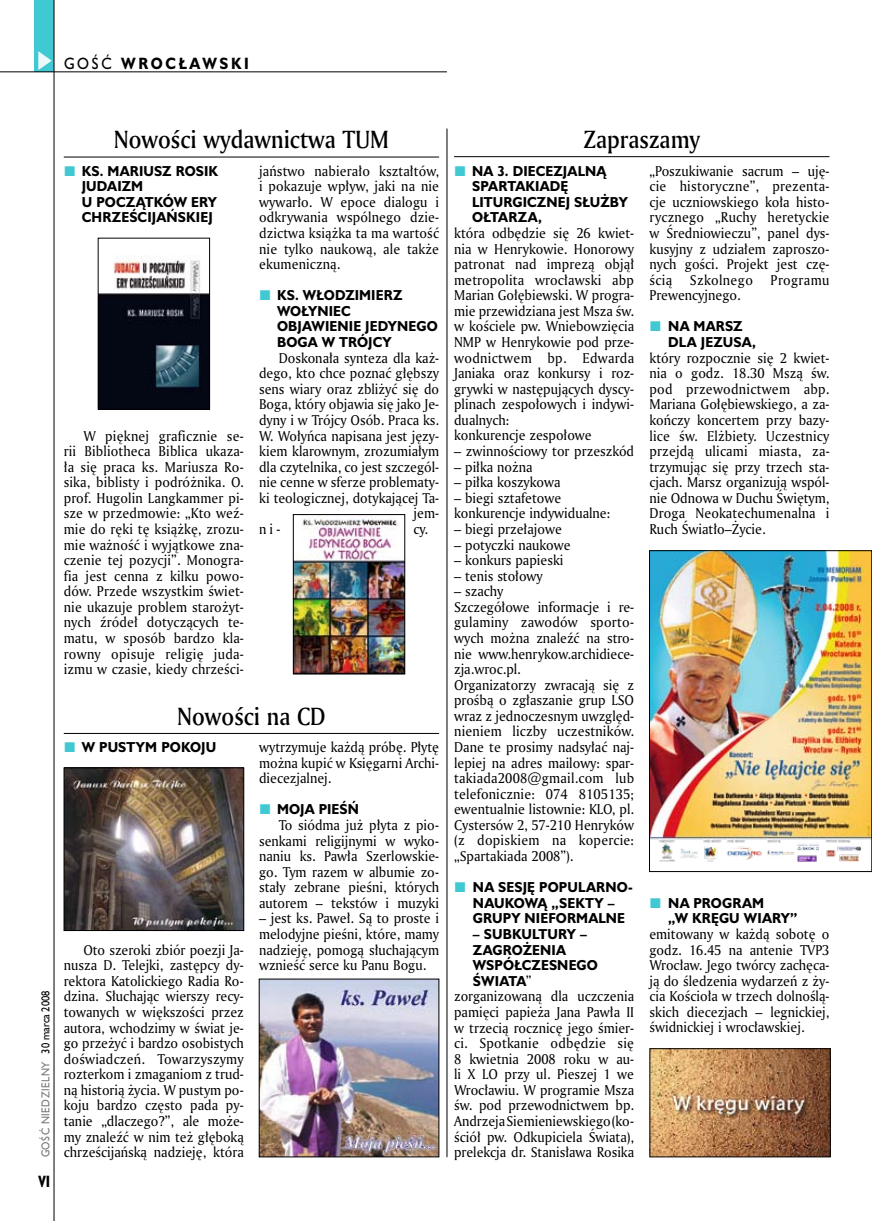
<style>
.page{position:relative;width:872px;height:1221px;background:#fff}
.page>*{position:absolute;margin:0;border:0;box-sizing:border-box;transform-origin:0 0}
.t1{font:24px "Amerigo Md PL";color:#000;scale:.9 1}
.t2{font:700 15px "Humanst 521 PL";letter-spacing:.2em;color:#000;scale:.9 1}
.t3{font:700 15px "Humanst 521 Cn PL";color:#000;scale:.94 1}
.t4{font:13.8px/15.6px "Amerigo PL";color:#000;text-align:justify;scale:.94 1}
.t5{font:13.8px "Amerigo PL";letter-spacing:.03em;color:#000;scale:.94 1}
.t6{font:700 13.2px/15.6px "Humanst 521 PL";letter-spacing:.01em;color:#000;scale:.94 1}
.t7{font:10.5px "Humanst 521 PL";letter-spacing:.05em;color:#787779;scale:.9 1}
.s1{font-weight:400}
.s2{color:#000}
.s3{font-family:"Amerigo PL";font-weight:400;font-size:13.8px}
</style>
<div class="page">
<div style="left:35px;top:0;width:19px;height:72px;background:#40c8d3"></div>
<svg style="left:38px;top:51px;width:14px;height:19px"></svg>
<hr style="left:54px;top:0;width:1px;height:1220px;background:#000">
<hr style="left:0;top:72px;width:447px;height:1px;background:#000">
<hr style="left:454px;top:156px;width:375px;height:1px;background:#000">
<hr style="left:64px;top:157px;width:375px;height:1px;background:#000">
<img style="left:295px;top:516px;width:108px;height:156px">
<div style="left:293px;top:514px;width:112px;height:160px;border:1px solid #000"></div>
<img style="left:100px;top:255px;width:108px;height:152px">
<div style="left:98px;top:238px;width:112px;height:171px;border:1px solid #000"></div>
<img style="left:651px;top:552px;width:219px;height:309px">
<div style="left:649px;top:550px;width:223px;height:321px;border:1px solid #000"></div>
<img style="left:651px;top:1050px;width:177px;height:104px">
<div style="left:649px;top:1048px;width:181px;height:108px;border:1px solid #000"></div>
<hr style="left:64px;top:733px;width:375px;height:1px;background:#000">
<img style="left:66px;top:769px;width:176px;height:159px">
<div style="left:64px;top:767px;width:180px;height:163px;border:1px solid #000"></div>
<img style="left:261px;top:980px;width:176px;height:174px">
<hr style="left:447px;top:129px;width:1px;height:1027px;background:#000">
<p class="t2" style="left:64px;top:53px;width:207px"><span class="s1">goŚĆ</span> WROCŁAWSKI</p>
<p class="t7" style="left:38px;top:1157px;width:187px;rotate:-90deg">goŚĆ Niedzielny <span class="s2">30 marca 2008</span></p>
<p class="t3" style="left:38px;top:1170px;width:14px">VI</p>
<h1 class="t1" style="left:114px;top:123px;width:307px">Nowości wydawnictwa TUM</h1>
<h1 class="t1" style="left:583px;top:123px;width:131px">Zapraszamy</h1>
<p class="t6" style="left:82px;top:163px;width:146px">KS. MARIUSZ ROSIK<br>JUDAIZM<br>U POCZĄTKÓW ERY<br>CHRZEŚCIJAŃSKIEJ</p>
<p class="t4" style="left:64px;top:427px;width:193px;text-indent:20px">W pięknej graficznie se&shy;rii Bibliotheca Biblica ukaza&shy;ła się praca ks. Mariusza Ro&shy;sika, biblisty i podróżnika. O. prof. Hugolin Langkammer pi&shy;sze w przedmowie: „Kto weź&shy;mie do ręki tę książkę, zrozu&shy;mie ważność i wyjątkowe zna&shy;czenie tej pozycji”. Monogra&shy;fia jest cenna z kilku powo&shy;dów. Przede wszystkim świet&shy;nie ukazuje problem starożyt&shy;nych źródeł dotyczących te&shy;matu, w sposób bardzo kla&shy;rowny opisuje religię juda&shy;izmu w czasie, kiedy chrześci-</p>
<p class="t4" style="left:259px;top:162px;width:193px">jaństwo nabierało kształtów, i pokazuje wpływ, jaki na nie wywarło. W epoce dialogu i odkrywania wspólnego dzie&shy;dzictwa książka ta ma wartość nie tylko naukową, ale także ekumeniczną.</p>
<p class="t6" style="left:277px;top:287px;width:172px">KS. WŁODZIM IERZ<br>WOŁYNIEC<br>OBJAWIENIE JEDYNEGO<br>BOGA W TRÓJCY</p>
<p class="t4" style="left:279px;top:349px;width:172px">Doskonała synteza dla każ-</p>
<p class="t4" style="left:259px;top:365px;width:193px">dego, kto chce poznać głębszy</p>
<p class="t4" style="left:259px;top:380px;width:193px">sens wiary oraz zbliżyć się do</p>
<p class="t4" style="left:259px;top:396px;width:193px">Boga, który objawia się jako Je-</p>
<p class="t4" style="left:259px;top:412px;width:193px">dyny i w Trójcy Osób. Praca ks.</p>
<p class="t4" style="left:259px;top:427px;width:193px">W. Wołyńca napisana jest języ-</p>
<p class="t4" style="left:259px;top:443px;width:193px">kiem klarownym, zrozumiałym</p>
<p class="t4" style="left:259px;top:458px;width:193px">dla czytelnika, co jest szczegól-</p>
<p class="t4" style="left:259px;top:474px;width:193px">nie cenne w sferze problematy-</p>
<p class="t4" style="left:259px;top:489px;width:193px">ki teologicznej, dotykającej Ta-</p>
<p class="t4" style="left:413px;top:505px;width:29px">jem-</p>
<p class="t4" style="left:259px;top:521px;width:24px">ni-</p>
<p class="t4" style="left:413px;top:521px;width:17px">cy.</p>
<h1 class="t1" style="left:177px;top:699px;width:166px">Nowości na CD</h1>
<p class="t6" style="left:82px;top:739px;width:145px">W PUSTYM POKOJU</p>
<p class="t4" style="left:64px;top:941px;width:193px;text-indent:20px">Oto szeroki zbiór poezji Ja&shy;nusza D. Telejki, zastępcy dy&shy;rektora Katolickiego Radia Ro&shy;dzina. Słuchając wierszy recy&shy;towanych w większości przez autora, wchodzimy w świat je&shy;go przeżyć i bardzo osobistych doświadczeń. Towarzyszymy rozterkom i zmaganiom z trud&shy;ną historią życia. W pustym po&shy;koju bardzo często pada py&shy;tanie „dlaczego?”, ale może&shy;my znaleźć w nim też głęboką chrześcijańską nadzieję, która</p>
<p class="t4" style="left:259px;top:739px;width:193px">wytrzymuje każdą próbę. Płytę można kupić w Księgarni Archi&shy;diecezjalnej.</p>
<p class="t6" style="left:277px;top:801px;width:89px">MOJA PIEŚŃ</p>
<p class="t4" style="left:259px;top:816px;width:193px;text-indent:20px">To siódma już płyta z pio&shy;senkami religijnymi w wyko&shy;naniu ks. Pawła Szerlowskie&shy;go. Tym razem w albumie zo&shy;stały zebrane pieśni, których autorem – tekstów i muzyki</p>
<p class="t4" style="left:259px;top:910px;width:193px">– jest ks. Paweł. Są to proste i melodyjne pieśni, które, mamy nadzieję, pomogą słuchającym wznieść serce ku Panu Bogu.</p>
<p class="t6" style="left:472px;top:163px;width:167px">NA 3. D IECEZJALNĄ<br>S PARTAKIADĘ<br>LITURGICZNEJ SŁUŻBY<br>O ŁTARZA,</p>
<p class="t4" style="left:454px;top:225px;width:193px;text-align:left">która odbędzie się 26 kwiet&shy;nia w Henrykowie. Honorowy patronat nad imprezą objął metropolita wrocławski abp<br>Marian Gołębiewski. W progra&shy;mie przewidziana jest Msza św. w kościele pw. Wniebowzięcia<br>NMP w Henrykowie pod prze&shy;wodnictwem bp. Edwarda<br>Janiaka oraz konkursy i roz&shy;grywki w następujących dyscy&shy;plinach zespołowych i indywi&shy;dualnych:<br>konkurencje zespołowe</p>
<p class="t4" style="left:454px;top:443px;width:193px">– zwinnościowy tor przeszkód</p>
<p class="t4" style="left:454px;top:458px;width:85px">– piłka nożna</p>
<p class="t4" style="left:454px;top:474px;width:115px">– piłka koszykowa</p>
<p class="t4" style="left:454px;top:489px;width:167px">– biegi sztafetowe konkurencje indywidualne:</p>
<p class="t4" style="left:454px;top:521px;width:116px">– biegi przełajowe</p>
<p class="t4" style="left:454px;top:536px;width:125px">– potyczki naukowe</p>
<p class="t4" style="left:454px;top:552px;width:118px">– konkurs papieski</p>
<p class="t4" style="left:454px;top:567px;width:96px">– tenis stołowy</p>
<p class="t4" style="left:454px;top:583px;width:193px;text-align:left">– szachy<br>Szczegółowe informacje i re&shy;gulaminy zawodów sporto&shy;wych można znaleźć na stro&shy;nie www.henrykow.archidiece&shy;zja.wroc.pl.<br>Organizatorzy zwracają się z prośbą o zgłaszanie grup LSO wraz z jednoczesnym uwzględ&shy;nieniem liczby uczestników.<br>Dane te prosimy nadsyłać naj&shy;lepiej na adres mailowy: spar&shy;takiada2008@gmail.com lub telefonicznie: 074 8105135; ewentualnie listownie: KLO, pl.<br>Cystersów 2, 57-210 Henryków (z dopiskiem na kopercie: „Spartakiada 2008”).</p>
<p class="t6" style="left:473px;top:879px;width:172px">NA SESJĘ POPULARNO-<br>NAUKOWĄ „S EKTY –<br>GRUPY NIEFORMALNE</p>
<p class="t6" style="left:473px;top:925px;width:134px">– SUBKULTURY –<br>ZAGROŻENIA<br>WSPÓŁCZESNEGO<br>ŚWIATA<span class="s3">”</span></p>
<p class="t4" style="left:454px;top:988px;width:193px">zorganizowaną dla uczczenia pamięci papieża Jana Pawła II w trzecią rocznicę jego śmier&shy;ci. Spotkanie odbędzie się 8 kwietnia 2008 roku w au&shy;li X LO przy ul. Pieszej 1 we Wrocławiu. W programie Msza św. pod przewodnictwem bp.<br>Andrzeja Siemieniewskiego (ko&shy;ściół pw. Odkupiciela Świata), prelekcja dr. Stanisława Rosika</p>
<p class="t4" style="left:649px;top:162px;width:193px">„Poszukiwanie sacrum – uję&shy;cie historyczne”, prezenta&shy;cje uczniowskiego koła histo&shy;rycznego „Ruchy heretyckie w Średniowieczu”, panel dys&shy;kusyjny z udziałem zaproszo&shy;nych gości. Projekt jest czę&shy;ścią</p>
<p class="t5" style="left:690px;top:270px;width:68px">Szkolnego</p>
<p class="t5" style="left:770px;top:270px;width:64px">Programu</p>
<p class="t4" style="left:649px;top:287px;width:99px">Prewencyjnego.</p>
<p class="t6" style="left:668px;top:318px;width:95px">NA MARSZ<br>DLA JEZUSA,</p>
<p class="t4" style="left:649px;top:349px;width:193px">który rozpocznie się 2 kwiet&shy;nia o godz. 18.30 Mszą św. pod przewodnictwem abp.<br>Mariana Gołębiewskiego, a za&shy;kończy koncertem przy bazy&shy;lice św. Elżbiety. Uczestnicy przejdą ulicami miasta, za&shy;trzymując się przy trzech sta&shy;cjach. Marsz organizują wspól&shy;nie Odnowa w Duchu Świętym, Droga Neokatechumenalna i Ruch Światło–Życie.</p>
<p class="t6" style="left:668px;top:894px;width:139px">NA PROGRAM<br>„W KRĘGU WIARY”</p>
<p class="t4" style="left:649px;top:925px;width:193px">emitowany w każdą sobotę o godz. 16.45 na antenie TVP3<br>Wrocław. Jego twórcy zachęca&shy;ją do śledzenia wydarzeń z ży&shy;cia Kościoła w trzech dolnoślą&shy;skich diecezjach – legnickiej, świdnickiej i wrocławskiej.</p>
</div>
